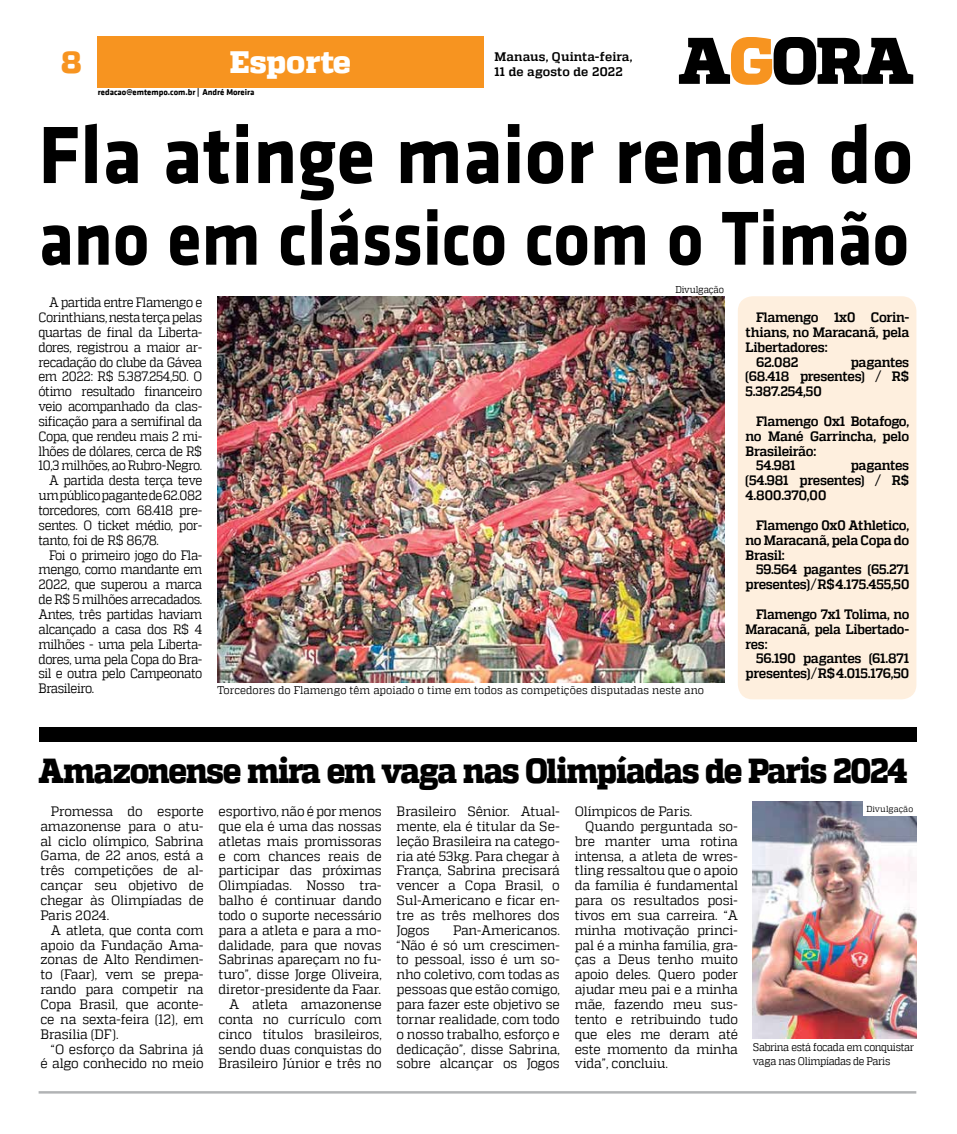
<style>
.page{position:relative;width:957px;height:1134px;background:#fff}
.page>*{position:absolute;margin:0;border:0;box-sizing:border-box;transform-origin:0 0}
.t1{font:700 84.12px "MW Klavika Bd";color:#000;scale:.95 1}
.t2{font:700 79.12px "MW Klavika Bd";color:#000;scale:.89 1}
.t3{font:800 34.62px "MW Quadon";letter-spacing:-.045em;color:#000;scale:.92 1}
.t4{font:800 30.88px "MW Quadon";color:#fff}
.t5{font:800 30.88px "MW Quadon";color:#f79420}
.t6{font:13.62px/14.9px "MW Quadon";letter-spacing:-.02em;color:#000;text-align:justify;scale:.95 1}
.t7{font:13.62px "MW Quadon";letter-spacing:-.04em;color:#000;scale:.9 1}
.t8{font:700 13.62px/14.9px "MW Quadon";letter-spacing:-.025em;color:#000;text-align:justify;scale:.95 1}
.t9{font:13.62px "MW Quadon";letter-spacing:-.02em;color:#000;scale:.9 1}
.t10{font:700 13.62px/14.9px "MW Quadon";letter-spacing:-.025em;color:#000;text-align:justify;scale:.93 1}
.t11{font:13.62px "MW Quadon";letter-spacing:-.045em;color:#000;scale:.9 1}
.t12{font:700 12.38px "MW Quadon";letter-spacing:.01em;color:#000}
.t13{font:11.12px "MW Quadon";letter-spacing:-.005em;color:#000;scale:.95 1}
.t14{font:11.12px/13.4px "MW Quadon";letter-spacing:-.035em;color:#000;scale:.9 1}
.t15{font:9.88px "MW Quadon";letter-spacing:-.015em;color:#000;scale:.9 1}
.t16{font:700 8.62px "MW Klavika Bd";color:#000}
.t17{font:8.62px "MW Quadon";letter-spacing:.01em;color:#000;scale:.95 1}
</style>
<div class="page">
<div style="left:738px;top:296px;width:178px;height:403px;background:#feefde;border-radius:15px"></div>
<div style="left:98px;top:36px;width:386px;height:51px;background:#f79420"></div>
<svg style="left:679px;top:37px;width:234px;height:48px"></svg>
<hr style="left:39px;top:1091px;width:877px;height:2px;background:#b1b3b5">
<img style="left:217px;top:296px;width:507px;height:386px">
<div style="left:39px;top:727px;width:877px;height:15px;background:#000"></div>
<img style="left:753px;top:801px;width:164px;height:238px">
<div style="left:863px;top:801px;width:53px;height:15px;background:#fff"></div>
<h3 class="t5" style="left:61px;top:44px;width:22px">8</h3>
<h3 class="t4" style="left:230px;top:44px;width:122px">Esporte</h3>
<p class="t16" style="left:98px;top:86px;width:158px">redacao@emtempo.com.br | André Moreira</p>
<p class="t12" style="left:494px;top:49px;width:139px">Manaus, Quinta-feira,</p>
<p class="t12" style="left:494px;top:64px;width:130px">11 de agosto de 2022</p>
<h1 class="t1" style="left:39px;top:94px;width:922px">Fla atinge maior renda do</h1>
<h2 class="t2" style="left:39px;top:181px;width:979px">ano em clássico com o Timão</h2>
<p class="t15" style="left:675px;top:284px;width:55px">Divulgação</p>
<p class="t7" style="left:49px;top:295px;width:172px">A partida entre Flamengo e</p>
<p class="t9" style="left:39px;top:309px;width:183px">Corinthians, nesta terça pelas</p>
<p class="t9" style="left:39px;top:324px;width:183px">quartas de final da Liberta-</p>
<p class="t7" style="left:39px;top:339px;width:183px">dores, registrou a maior ar-</p>
<p class="t7" style="left:39px;top:354px;width:183px">recadação do clube da Gávea</p>
<p class="t9" style="left:39px;top:369px;width:183px">em 2022: R$ 5.387.254,50. O</p>
<p class="t7" style="left:39px;top:384px;width:183px">ótimo resultado financeiro</p>
<p class="t7" style="left:39px;top:399px;width:183px">veio acompanhado da clas-</p>
<p class="t7" style="left:39px;top:413px;width:183px">sificação para a semifinal da</p>
<p class="t7" style="left:39px;top:428px;width:183px">Copa, que rendeu mais 2 mi-</p>
<p class="t7" style="left:39px;top:443px;width:183px">lhões de dólares, cerca de R$</p>
<p class="t9" style="left:39px;top:458px;width:183px">10,3 milhões, ao Rubro-Negro.</p>
<p class="t7" style="left:49px;top:473px;width:172px">A partida desta terça teve</p>
<p class="t9" style="left:39px;top:488px;width:183px">um público pagante de 62.082</p>
<p class="t7" style="left:39px;top:502px;width:183px">torcedores, com 68.418 pre-</p>
<p class="t9" style="left:39px;top:517px;width:183px">sentes. O ticket médio, por-</p>
<p class="t11" style="left:39px;top:532px;width:135px">tanto, foi de R$ 86,78.</p>
<p class="t7" style="left:49px;top:547px;width:172px">Foi o primeiro jogo do Fla-</p>
<p class="t7" style="left:39px;top:562px;width:183px">mengo, como mandante em</p>
<p class="t7" style="left:39px;top:577px;width:183px">2022, que superou a marca</p>
<p class="t9" style="left:39px;top:592px;width:183px">de R$ 5 milhões arrecadados.</p>
<p class="t9" style="left:39px;top:606px;width:183px">Antes, três partidas haviam</p>
<p class="t7" style="left:39px;top:621px;width:183px">alcançado a casa dos R$ 4</p>
<p class="t9" style="left:39px;top:636px;width:183px">milhões - uma pela Liberta-</p>
<p class="t7" style="left:39px;top:651px;width:183px">dores, uma pela Copa do Bra-</p>
<p class="t7" style="left:39px;top:666px;width:183px">sil e outra pelo Campeonato</p>
<p class="t9" style="left:39px;top:681px;width:63px">Brasileiro.</p>
<p class="t13" style="left:217px;top:684px;width:514px">Torcedores do Flamengo têm apoiado o time em todos as competições disputadas neste ano</p>
<p class="t8" style="left:756px;top:310px;width:163px">Flamengo 1x0 Corin-</p>
<p class="t8" style="left:745px;top:325px;width:174px">thians, no Maracanã, pela</p>
<p class="t8" style="left:745px;top:340px;width:88px">Libertadores:</p>
<p class="t8" style="left:756px;top:354px;width:46px">62.082</p>
<p class="t8" style="left:745px;top:354px;width:174px;text-indent:105px">pagantes (68.418 presentes) / R$ 5.387.254,50</p>
<p class="t8" style="left:756px;top:414px;width:163px">Flamengo 0x1 Botafogo,</p>
<p class="t8" style="left:745px;top:429px;width:174px">no Mané Garrincha, pelo</p>
<p class="t8" style="left:745px;top:443px;width:76px">Brasileirão:</p>
<p class="t8" style="left:756px;top:458px;width:43px">54.981</p>
<p class="t8" style="left:745px;top:458px;width:174px;text-indent:105px">pagantes (54.981 presentes) / R$ 4.800.370,00</p>
<p class="t8" style="left:745px;top:518px;width:174px;text-indent:11px">Flamengo 0x0 Athletico, no Maracanã, pela Copa do Brasil:</p>
<p class="t8" style="left:745px;top:562px;width:174px;text-align:right">59.564 pagantes (65.271 presentes) / R$ 4.175.455,50</p>
<p class="t10" style="left:745px;top:607px;width:178px;text-indent:11px">Flamengo 7x1 Tolima, no Maracanã, pela Libertado&shy;res:</p>
<p class="t8" style="left:745px;top:651px;width:174px;text-align:right">56.190 pagantes (61.871 presentes) / R$ 4.015.176,50</p>
<h3 class="t3" style="left:39px;top:750px;width:946px">Amazonense mira em vaga nas Olimpíadas de Paris 2024</h3>
<p class="t17" style="left:866px;top:804px;width:51px">Divulgação</p>
<p class="t6" style="left:218px;top:804px;width:173px;text-align:right">esportivo, não é por menos que ela é uma das nossas atletas mais promissoras e com chances reais de participar das próximas<br>Olimpíadas. Nosso tra&shy;balho é continuar dando todo o suporte necessário para a atleta e para a mo&shy;dalidade, para que novas<br>Sabrinas apareçam no fu&shy;turo”, disse Jorge Oliveira, diretor-presidente da Faar.<br>A atleta amazonense conta no currículo com cinco títulos brasileiros, sendo duas conquistas do<br>Brasileiro Júnior e três no</p>
<p class="t6" style="left:397px;top:804px;width:173px">Brasileiro Sênior. Atual&shy;mente, ela é titular da Se&shy;leção Brasileira na catego&shy;ria até 53kg. Para chegar à França, Sabrina precisará vencer a Copa Brasil, o Sul-Americano e ficar en&shy;tre as três melhores dos Jogos</p>
<p class="t6" style="left:575px;top:804px;width:125px">Olímpicos de Paris.</p>
<p class="t6" style="left:585px;top:818px;width:162px">Quando perguntada so-</p>
<p class="t6" style="left:575px;top:833px;width:173px">bre manter uma rotina</p>
<p class="t6" style="left:575px;top:848px;width:173px">intensa, a atleta de wres-</p>
<p class="t6" style="left:575px;top:863px;width:173px">tling ressaltou que o apoio</p>
<p class="t6" style="left:575px;top:878px;width:173px">da família é fundamental</p>
<p class="t6" style="left:575px;top:893px;width:173px">para os resultados posi-</p>
<p class="t6" style="left:575px;top:908px;width:173px">tivos em sua carreira. “A</p>
<p class="t6" style="left:575px;top:922px;width:173px">minha motivação princi-</p>
<p class="t6" style="left:575px;top:937px;width:173px">pal é a minha família, gra-</p>
<p class="t6" style="left:575px;top:952px;width:173px">ças a Deus tenho muito</p>
<p class="t6" style="left:575px;top:967px;width:173px">apoio deles. Quero poder</p>
<p class="t6" style="left:575px;top:982px;width:173px">ajudar meu pai e a minha</p>
<p class="t6" style="left:575px;top:997px;width:173px">mãe, fazendo meu sus-</p>
<p class="t6" style="left:575px;top:1011px;width:173px">tento e retribuindo tudo</p>
<p class="t6" style="left:575px;top:1026px;width:173px">que eles me deram até</p>
<p class="t6" style="left:575px;top:1041px;width:173px">este momento da minha</p>
<p class="t6" style="left:575px;top:1056px;width:100px">vida”, concluiu.</p>
<p class="t6" style="left:40px;top:804px;width:173px;text-indent:11px">Promessa do esporte amazonense para o atu&shy;al ciclo olímpico, Sabrina Gama, de 22 anos, está a três competições de al&shy;cançar seu objetivo de chegar às Olimpíadas de Paris 2024.</p>
<p class="t6" style="left:40px;top:922px;width:173px;text-indent:11px">A atleta, que conta com apoio da Fundação Ama&shy;zonas de Alto Rendimen&shy;to (Faar), vem se prepa&shy;rando para competir na Copa Brasil, que aconte&shy;ce na sexta-feira (12), em Brasília (DF).</p>
<p class="t6" style="left:40px;top:1041px;width:173px;text-align:right">“O esforço da Sabrina já é algo conhecido no meio</p>
<p class="t6" style="left:397px;top:922px;width:173px;text-indent:57px">Pan-Americanos. “Não é só um crescimen&shy;to pessoal, isso é um so&shy;nho coletivo, com todas as pessoas que estão comigo, para fazer este objetivo se tornar realidade, com todo o nosso trabalho, esforço e dedicação”, disse Sabrina, sobre alcançar os Jogos</p>
<p class="t14" style="left:753px;top:1041px;width:181px">Sabrina está focada em conquistar vaga nas Olimpíadas de Paris</p>
</div>
